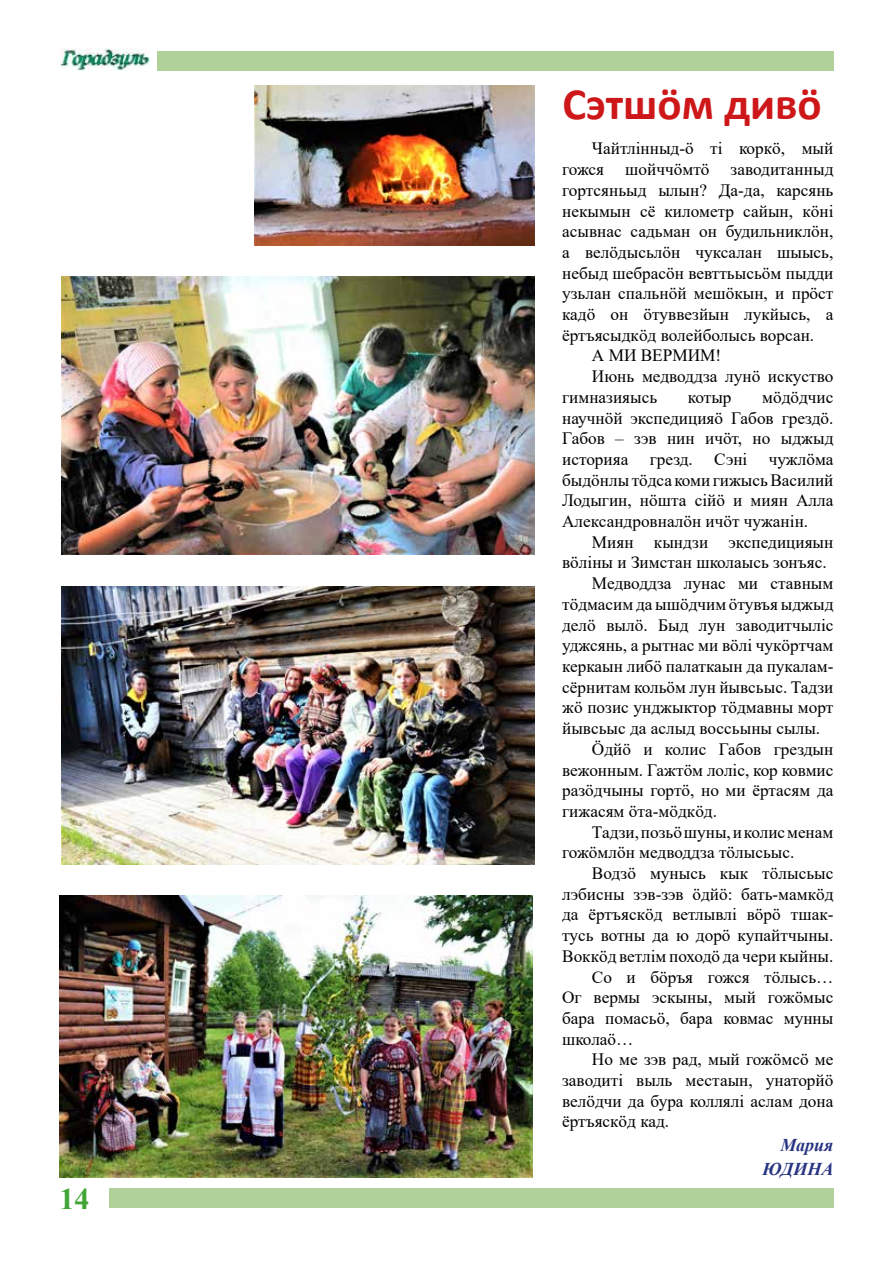
<style>
.page{position:relative;width:893px;height:1263px;background:#fff}
.page>*{position:absolute;margin:0;border:0;box-sizing:border-box;transform-origin:0 0}
.t1{font:700 45px "Calibri";color:#cd1719}
.t2{font:700 30px "Times New Roman";color:#3fa535}
.t3{font:italic 700 18px/23.7px "Times New Roman";color:#283583;text-align:right}
.t4{font:17.25px/20.7px "Times New Roman";color:#000;text-align:justify}
</style>
<div class="page">
<img style="left:60px;top:49px;width:90px;height:21px">
<div style="left:157px;top:51px;width:676px;height:20px;background:#b0d199"></div>
<div style="left:109px;top:1188px;width:724px;height:20px;background:#b0d199"></div>
<img style="left:60px;top:895px;width:472px;height:283px">
<img style="left:61px;top:276px;width:473px;height:278px">
<img style="left:61px;top:587px;width:473px;height:278px">
<img style="left:254px;top:85px;width:280px;height:161px">
<h2 class="t2" style="left:60px;top:1177px;width:31px">14</h2>
<h1 class="t1" style="left:562px;top:72px;width:261px">Сэтшӧм дивӧ</h1>
<p class="t4" style="left:592px;top:138px;width:243px">Чайтлінныд-ӧ ті коркӧ, мый</p>
<p class="t4" style="left:562px;top:158px;width:273px">гожся шойччӧмтӧ заводитанныд</p>
<p class="t4" style="left:562px;top:179px;width:273px">гортсяньыд ылын? Да-да, карсянь</p>
<p class="t4" style="left:562px;top:200px;width:273px">некымын сё километр сайын, кӧні</p>
<p class="t4" style="left:562px;top:221px;width:273px">асывнас садьман он будильниклӧн,</p>
<p class="t4" style="left:562px;top:241px;width:273px">а велӧдысьлӧн чуксалан шыысь,</p>
<p class="t4" style="left:562px;top:262px;width:273px">небыд шебрасӧн вевттьысьӧм пыдди</p>
<p class="t4" style="left:562px;top:283px;width:273px">узьлан спальнӧй мешӧкын, и прӧст</p>
<p class="t4" style="left:562px;top:303px;width:273px">кадӧ он ӧтуввезйын лукйысь, а</p>
<p class="t4" style="left:562px;top:324px;width:254px">ёртъясыдкӧд волейболысь ворсан.</p>
<p class="t4" style="left:592px;top:345px;width:131px">А МИ ВЕРМИМ!</p>
<p class="t4" style="left:592px;top:365px;width:243px">Июнь медводдза лунӧ искуство</p>
<p class="t4" style="left:562px;top:386px;width:97px">гимназияысь</p>
<p class="t4" style="left:688px;top:386px;width:45px">котыр</p>
<p class="t4" style="left:562px;top:386px;width:273px;text-indent:200px">мӧдӧдчис научнӧй экспедицияӧ Габов грездӧ.<br>Габов – зэв нин ичӧт, но ыджыд историяа грезд. Сэні чужлӧма быдӧнлы тӧдса коми гижысь Василий Лодыгин, нӧшта сійӧ и миян Алла Александровналӧн ичӧт чужанін.</p>
<p class="t4" style="left:592px;top:531px;width:243px">Миян кындзи экспедицияын</p>
<p class="t4" style="left:562px;top:552px;width:266px">вӧліны и Зимстан школаысь зонъяс.</p>
<p class="t4" style="left:592px;top:572px;width:243px">Медводдза лунас ми ставным</p>
<p class="t4" style="left:562px;top:593px;width:273px">тӧдмасим да ышӧдчим ӧтувъя ыджыд</p>
<p class="t4" style="left:562px;top:614px;width:273px">делӧ вылӧ. Быд лун заводитчыліс</p>
<p class="t4" style="left:562px;top:635px;width:273px">уджсянь, а рытнас ми вӧлі чукӧртчам</p>
<p class="t4" style="left:562px;top:655px;width:273px">керкаын либӧ палаткаын да пукалам-</p>
<p class="t4" style="left:562px;top:676px;width:273px">сёрнитам кольӧм лун йывсьыс. Тадзи</p>
<p class="t4" style="left:562px;top:697px;width:273px">жӧ позис унджыктор тӧдмавны морт</p>
<p class="t4" style="left:562px;top:717px;width:260px">йывсьыс да аслыд воссьыны сылы.</p>
<p class="t4" style="left:592px;top:738px;width:243px">Ӧдйӧ и колис Габов грездын</p>
<p class="t4" style="left:562px;top:759px;width:273px">вежонным. Гажтӧм лоліс, кор ковмис</p>
<p class="t4" style="left:562px;top:779px;width:273px">разӧдчыны гортӧ, но ми ёртасям да</p>
<p class="t4" style="left:562px;top:800px;width:156px">гижасям ӧта-мӧдкӧд.</p>
<p class="t4" style="left:592px;top:821px;width:243px">Тадзи, позьӧ шуны, и колис менам</p>
<p class="t4" style="left:562px;top:842px;width:234px">гожӧмлӧн медводдза тӧлысьыс.</p>
<p class="t4" style="left:592px;top:862px;width:243px">Водзӧ мунысь кык тӧлысьыс</p>
<p class="t4" style="left:562px;top:883px;width:273px">лэбисны зэв-зэв ӧдйӧ: бать-мамкӧд</p>
<p class="t4" style="left:562px;top:904px;width:273px">да ёртъяскӧд ветлывлі вӧрӧ тшак-</p>
<p class="t4" style="left:562px;top:924px;width:273px">тусь вотны да ю дорӧ купайтчыны.</p>
<p class="t4" style="left:562px;top:945px;width:273px">Воккӧд ветлім походӧ да чери кыйны.</p>
<p class="t4" style="left:592px;top:966px;width:243px">Со и бӧръя гожся тӧлысь…</p>
<p class="t4" style="left:562px;top:986px;width:273px">Ог вермы эскыны, мый гожӧмыс</p>
<p class="t4" style="left:562px;top:1007px;width:273px">бара помасьӧ, бара ковмас мунны</p>
<p class="t4" style="left:562px;top:1028px;width:73px">школаӧ…</p>
<p class="t4" style="left:592px;top:1049px;width:243px">Но ме зэв рад, мый гожӧмсӧ ме</p>
<p class="t4" style="left:562px;top:1069px;width:273px">заводиті выль местаын, унаторйӧ</p>
<p class="t4" style="left:562px;top:1090px;width:273px">велӧдчи да бура коллялі аслам дона</p>
<p class="t4" style="left:562px;top:1111px;width:109px">ёртъяскӧд кад.</p>
<p class="t3" style="left:762px;top:1133px;width:73px">Мария<br>ЮДИНА</p>
</div>
